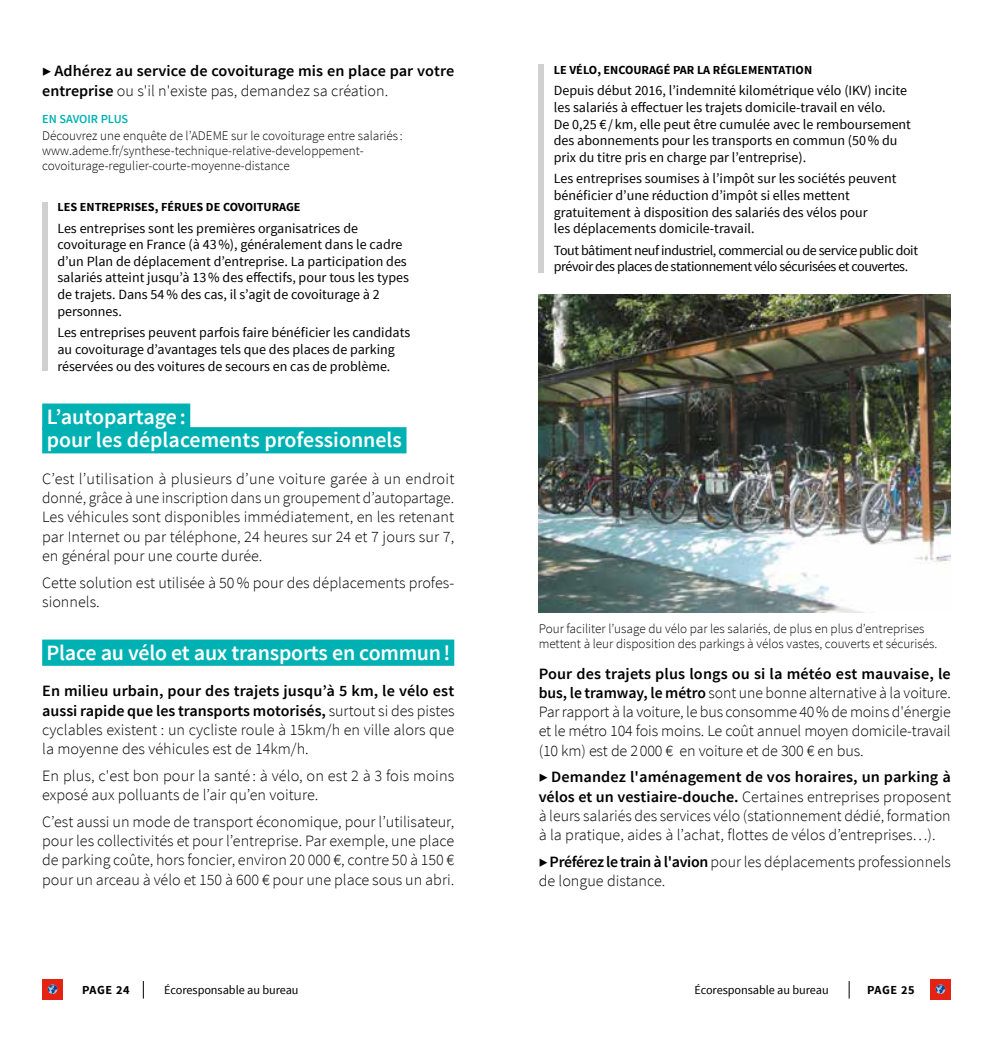
<style>
.page{position:relative;width:993px;height:1042px;background:#fff}
.page>*{position:absolute;margin:0;border:0;box-sizing:border-box;transform-origin:0 0}
.t1{font:600 21.88px/23.6px "Source Sans Pro";letter-spacing:-.01em;color:#fff}
.t2{font:300 15.75px/19.2px "Source Sans Pro";color:#000;text-align:justify}
.t3{font:600 15.75px/19.2px "Source Sans Pro";letter-spacing:.005em;color:#000}
.t4{font:14px/16.6px "Source Sans Pro";color:#000}
.t5{font:14px/16.6px "Source Sans Pro";letter-spacing:-.03em;color:#000}
.t6{font:300 13.12px/14.9px "Source Sans Pro";color:#000}
.t7{font:700 12.25px "Source Sans Pro";color:#000}
.t8{font:12.25px "Source Sans Pro";letter-spacing:-.005em;color:#000}
.t9{font:600 12.25px "Source Sans Pro";color:#00b1b3}
.s1{font-weight:300}
.s2{font-weight:600}
</style>
<div class="page">
<svg style="left:143px;top:981px;width:1px;height:17px"></svg>
<div style="left:42px;top:979px;width:21px;height:21px;background:#e42313"></div>
<svg style="left:48px;top:984px;width:9px;height:10px"></svg>
<svg style="left:848px;top:981px;width:1px;height:17px"></svg>
<div style="left:929px;top:979px;width:21px;height:21px;background:#e42313"></div>
<svg style="left:935px;top:984px;width:9px;height:10px"></svg>
<div style="left:42px;top:403px;width:148px;height:27px;background:#00b1b3"></div>
<div style="left:42px;top:427px;width:364px;height:26px;background:#00b1b3"></div>
<div style="left:42px;top:639px;width:412px;height:27px;background:#00b1b3"></div>
<div style="left:42px;top:202px;width:5px;height:168px;background:#d0d0d0"></div>
<div style="left:538px;top:64px;width:5px;height:209px;background:#d0d0d0"></div>
<img style="left:538px;top:294px;width:412px;height:319px">
<p class="t3" style="left:42px;top:62px;width:413px"><span class="s1">▶</span> Adhérez au service de covoiturage mis en place par votre entreprise <span class="s1">ou s'il n'existe pas, demandez sa création.</span></p>
<p class="t9" style="left:42px;top:111px;width:88px">EN SAVOIR PLUS</p>
<p class="t6" style="left:42px;top:128px;width:362px">Découvrez une enquête de l’ADEME sur le covoiturage entre salariés : www.ademe.fr/synthese-technique-relative-developpement&shy;covoiturage-regulier-courte-moyenne-distance</p>
<p class="t7" style="left:57px;top:199px;width:244px">LES ENTREPRISES, FÉRUES DE COVOITURAGE</p>
<p class="t4" style="left:57px;top:220px;width:353px">Les entreprises sont les premières organisatrices de covoiturage en France (à 43%), généralement dans le cadre d’un Plan de déplacement d’entreprise. La participation des salariés atteint jusqu’à 13% des effectifs, pour tous les types de trajets. Dans 54% des cas, il s’agit de covoiturage à 2 personnes.</p>
<p class="t4" style="left:57px;top:324px;width:354px">Les entreprises peuvent parfois faire bénéficier les candidats au covoiturage d’avantages tels que des places de parking réservées ou des voitures de secours en cas de problème.</p>
<h1 class="t1" style="left:47px;top:405px;width:357px">L’autopartage:<br>pour les déplacements professionnels</h1>
<p class="t2" style="left:42px;top:469px;width:413px">C’est l’utilisation à plusieurs d’une voiture garée à un endroit donné, grâce à une inscription dans un groupement d’autopartage.<br>Les véhicules sont disponibles immédiatement, en les retenant par Internet ou par téléphone, 24 heures sur 24 et 7 jours sur 7, en général pour une courte durée.</p>
<p class="t2" style="left:42px;top:573px;width:413px">Cette solution est utilisée à 50% pour des déplacements profes&shy;sionnels.</p>
<h1 class="t1" style="left:46px;top:641px;width:405px">Place au vélo et aux transports en commun!</h1>
<p class="t2" style="left:42px;top:681px;width:414px"><span class="s2">En milieu urbain, pour des trajets jusqu’à 5 km, le vélo est aussi rapide que les transports motorisés,</span> surtout si des pistes cyclables existent : un cycliste roule à 15km/h en ville alors que la moyenne des véhicules est de 14km/h.</p>
<p class="t2" style="left:42px;top:766px;width:413px">En plus, c'est bon pour la santé : à vélo, on est 2 à 3 fois moins exposé aux polluants de l’air qu’en voiture.</p>
<p class="t2" style="left:42px;top:812px;width:413px">C’est aussi un mode de transport économique, pour l’utilisateur, pour les collectivités et pour l’entreprise. Par exemple, une place de parking coûte, hors foncier, environ 20 000 €, contre 50 à 150 € pour un arceau à vélo et 150 à 600 € pour une place sous un abri.</p>
<p class="t7" style="left:553px;top:62px;width:260px">LE VÉLO, ENCOURAGÉ PAR LA RÉGLEMENTATION</p>
<p class="t4" style="left:553px;top:83px;width:358px">Depuis début 2016, l’indemnité kilométrique vélo (IKV) incite les salariés à effectuer les trajets domicile-travail en vélo.<br>De 0,25 € / km, elle peut être cumulée avec le remboursement des abonnements pour les transports en commun (50% du prix du titre pris en charge par l’entreprise).</p>
<p class="t4" style="left:553px;top:171px;width:344px">Les entreprises soumises à l’impôt sur les sociétés peuvent bénéficier d’une réduction d’impôt si elles mettent gratuitement à disposition des salariés des vélos pour<br>les déplacements domicile-travail.</p>
<p class="t5" style="left:553px;top:242px;width:365px">Tout bâtiment neuf industriel, commercial ou de service public doit prévoir des places de stationnement vélo sécurisées et couvertes.</p>
<p class="t6" style="left:538px;top:621px;width:400px">Pour faciliter l’usage du vélo par les salariés, de plus en plus d’entreprises mettent à leur disposition des parkings à vélos vastes, couverts et sécurisés.</p>
<p class="t2" style="left:538px;top:664px;width:413px"><span class="s2">Pour des trajets plus longs ou si la météo est mauvaise, le bus, le tramway, le métro</span> sont une bonne alternative à la voiture.<br>Par rapport à la voiture, le bus consomme 40% de moins d'énergie et le métro 104 fois moins. Le coût annuel moyen domicile-travail (10 km) est de 2000 € en voiture et de 300 € en bus.</p>
<p class="t2" style="left:538px;top:767px;width:413px">▶ <span class="s2">Demandez l'aménagement de vos horaires, un parking à vélos et un vestiaire-douche.</span> Certaines entreprises proposent à leurs salariés des services vélo (stationnement dédié, formation à la pratique, aides à l’achat, flottes de vélos d’entreprises…).</p>
<p class="t2" style="left:538px;top:852px;width:413px">▶ <span class="s2">Préférez le train à l'avion</span> pour les déplacements professionnels de longue distance.</p>
<p class="t7" style="left:82px;top:981px;width:49px">PAGE 24</p>
<p class="t8" style="left:164px;top:982px;width:136px">Écoresponsable au bureau</p>
<p class="t8" style="left:694px;top:982px;width:136px">Écoresponsable au bureau</p>
<p class="t7" style="left:866px;top:981px;width:49px">PAGE 25</p>
</div>
